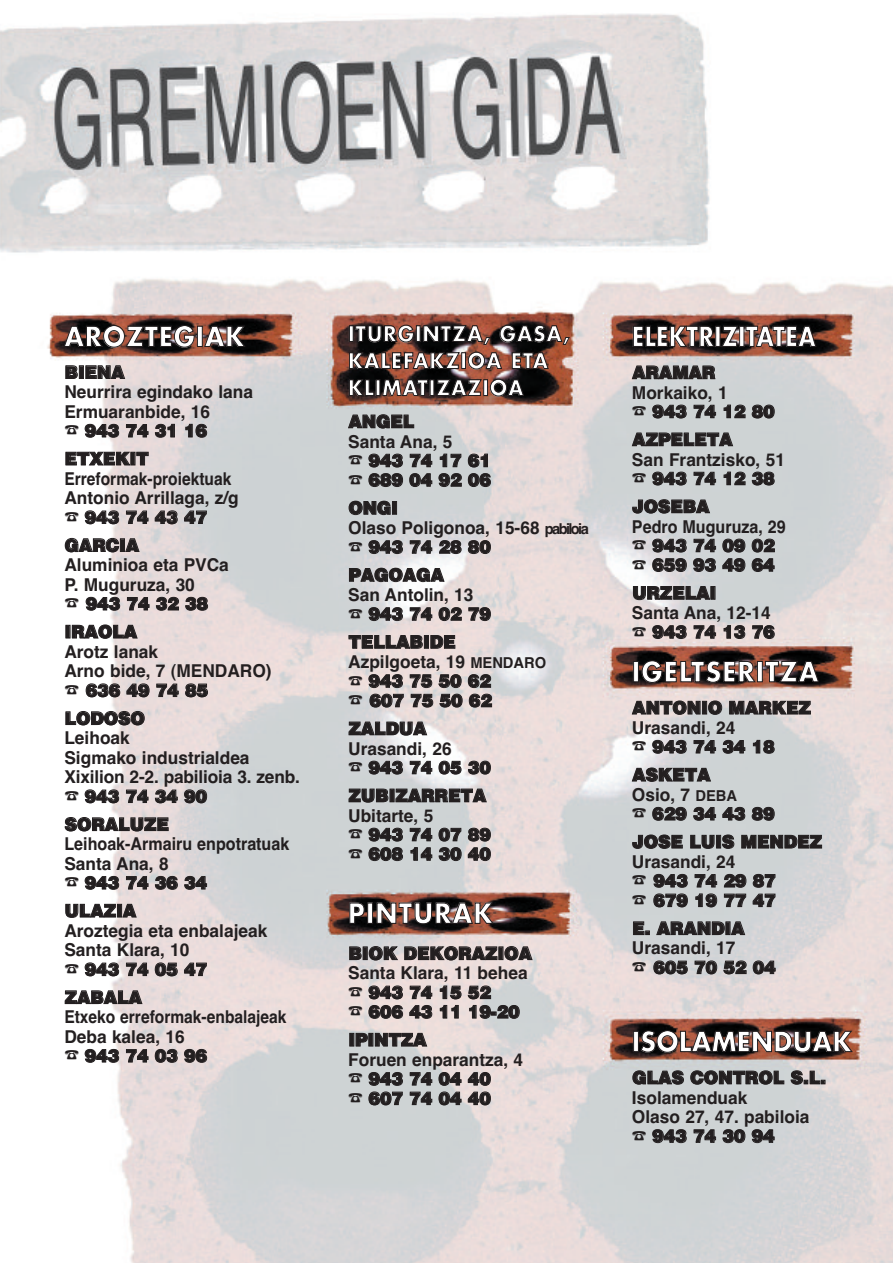
<style>
.page{position:relative;width:893px;height:1263px;background:#fff}
.page>*{position:absolute;margin:0;border:0;box-sizing:border-box;transform-origin:0 0}
.t1{font:700 27px "Futura";letter-spacing:.035em;color:#fff;scale:.93 1}
.t2{font:700 27px "Futura";letter-spacing:.015em;color:#fff;scale:.83 1}
.t3{font:700 27px "Futura";letter-spacing:.015em;color:#fff;scale:.93 1}
.t4{font:700 21px/27px "Futura";letter-spacing:.055em;color:#fff;scale:.93 1}
.t5{font:700 17.7px/19.4px "Helvetica";color:#231f20}
.t6{font:900 17.7px/19.4px "Helvetica";letter-spacing:-.005em;color:#231f20}
.t7{font:700 17.7px/19.4px "Helvetica";color:#231f20;scale:.88 1}
.t8{font:700 17.7px/19.4px "Helvetica";color:#231f20;scale:.91 1}
.s1{font-weight:900}
.s2{font-weight:700}
.s3{font-size:15px}
.s4{font-weight:700;font-size:15px}
</style>
<div class="page">
<img style="left:0;top:13px;width:893px;height:1250px">
<h1 class="t1" style="left:64px;top:324px;width:195px">AROZTEGIAK</h1>
<p class="t6" style="left:65px;top:363px;width:62px">BIENA</p>
<p class="t5" style="left:64px;top:382px;width:190px">Neurrira egindako lana<br>Ermuaranbide, 16<br>☎ <span class="s1">943 74 31 16</span></p>
<p class="t6" style="left:65px;top:449px;width:86px">ETXEKIT</p>
<p class="t7" style="left:64px;top:469px;width:200px">Erreformak-proiektuak<br>Antonio Arrillaga, z/g ☎ <span class="s1">943 74 43 47</span></p>
<p class="t6" style="left:65px;top:536px;width:76px">GARCIA</p>
<p class="t5" style="left:64px;top:555px;width:166px">Aluminioa eta PVCa<br>P. Muguruza, 30<br>☎ <span class="s1">943 74 32 38</span></p>
<p class="t6" style="left:65px;top:622px;width:74px">IRAOLA</p>
<p class="t5" style="left:64px;top:642px;width:209px">Arotz lanak<br>Arno bide, 7 (MENDARO) ☎ <span class="s1">636 49 74 85</span></p>
<p class="t6" style="left:65px;top:709px;width:82px">LODOSO</p>
<p class="t5" style="left:64px;top:728px;width:237px">Leihoak<br>Sigmako industrialdea<br>Xixilion 2-2. pabilioia 3. zenb. ☎ <span class="s1">943 74 34 90</span></p>
<p class="t6" style="left:65px;top:815px;width:106px">SORALUZE</p>
<p class="t8" style="left:64px;top:834px;width:249px">Leihoak-Armairu enpotratuak<br>Santa Ana, 8<br>☎ <span class="s1">943 74 36 34</span></p>
<p class="t6" style="left:65px;top:901px;width:73px">ULAZIA</p>
<p class="t5" style="left:64px;top:921px;width:204px">Aroztegia eta enbalajeak<br>Santa Klara, 10<br>☎ <span class="s1">943 74 05 47</span></p>
<p class="t6" style="left:65px;top:988px;width:79px">ZABALA</p>
<p class="t7" style="left:64px;top:1007px;width:254px">Etxeko erreformak-enbalajeak<br>Deba kalea, 16<br>☎ <span class="s1">943 74 03 96</span></p>
<p class="t4" style="left:348px;top:322px;width:239px">ITURGINTZA, GASA,<br>KALEFAKZIOA ETA<br>KLIMATIZAZIOA</p>
<p class="t6" style="left:348px;top:412px;width:67px">ANGEL</p>
<p class="t6" style="left:348px;top:432px;width:144px"><span class="s2">Santa Ana, 5<br></span>☎ 943 74 17 61 ☎ 689 04 92 06</p>
<p class="t5" style="left:348px;top:498px;width:242px"><span class="s1">ONGI<br></span>Olaso Poligonoa, 15-68 <span class="s3">pabiloia </span>☎ <span class="s1">943 74 28 80</span></p>
<p class="t6" style="left:348px;top:565px;width:97px">PAGOAGA</p>
<p class="t5" style="left:348px;top:585px;width:144px">San Antolin, 13 ☎ <span class="s1">943 74 02 79</span></p>
<p class="t6" style="left:348px;top:632px;width:199px">TELLABIDE<br><span class="s2">Azpilgoeta, 19</span> <span class="s4">MENDARO </span>☎ 943 75 50 62<br>☎ 607 75 50 62</p>
<p class="t6" style="left:348px;top:719px;width:80px">ZALDUA</p>
<p class="t5" style="left:348px;top:739px;width:144px">Urasandi, 26<br>☎ <span class="s1">943 74 05 30</span></p>
<p class="t6" style="left:348px;top:786px;width:139px">ZUBIZARRETA</p>
<p class="t6" style="left:348px;top:806px;width:144px"><span class="s2">Ubitarte, 5<br></span>☎ 943 74 07 89 ☎ 608 14 30 40</p>
<h1 class="t1" style="left:348px;top:901px;width:157px">PINTURAK</h1>
<p class="t6" style="left:348px;top:944px;width:185px">BIOK DEKORAZIOA</p>
<p class="t6" style="left:348px;top:963px;width:181px"><span class="s2">Santa Klara, 11 behea </span>☎ 943 74 15 52<br>☎ 606 43 11 19-20</p>
<p class="t6" style="left:348px;top:1030px;width:80px">IPINTZA</p>
<p class="t5" style="left:348px;top:1050px;width:177px">Foruen enparantza, 4 ☎ <span class="s1">943 74 04 40<br></span>☎ <span class="s1">607 74 04 40</span></p>
<h1 class="t2" style="left:632px;top:324px;width:223px">ELEKTRIZITATEA</h1>
<p class="t6" style="left:632px;top:363px;width:85px">ARAMAR</p>
<p class="t5" style="left:632px;top:383px;width:144px">Morkaiko, 1<br>☎ <span class="s1">943 74 12 80</span></p>
<p class="t6" style="left:632px;top:430px;width:102px">AZPELETA</p>
<p class="t5" style="left:632px;top:450px;width:154px">San Frantzisko, 51 ☎ <span class="s1">943 74 12 38</span></p>
<p class="t6" style="left:632px;top:497px;width:79px">JOSEBA</p>
<p class="t6" style="left:632px;top:517px;width:155px"><span class="s2">Pedro Muguruza, 29 </span>☎ 943 74 09 02 ☎ 659 93 49 64</p>
<p class="t6" style="left:632px;top:583px;width:86px">URZELAI</p>
<p class="t5" style="left:632px;top:603px;width:144px">Santa Ana, 12-14 ☎ <span class="s1">943 74 13 76</span></p>
<h1 class="t1" style="left:632px;top:659px;width:202px">IGELTSERITZA</h1>
<p class="t6" style="left:632px;top:698px;width:180px">ANTONIO MARKEZ</p>
<p class="t5" style="left:632px;top:718px;width:144px">Urasandi, 24<br>☎ <span class="s1">943 74 34 18</span></p>
<p class="t6" style="left:632px;top:765px;width:144px">ASKETA<br><span class="s2">Osio, 7</span> <span class="s4">DEBA<br></span>☎ 629 34 43 89</p>
<p class="t6" style="left:632px;top:832px;width:191px">JOSE LUIS MENDEZ</p>
<p class="t6" style="left:632px;top:852px;width:145px"><span class="s2">Urasandi, 24<br></span>☎ 943 74 29 87 ☎ 679 19 77 47</p>
<p class="t6" style="left:632px;top:919px;width:114px">E. ARANDIA</p>
<p class="t5" style="left:632px;top:939px;width:145px">Urasandi, 17<br>☎ <span class="s1">605 70 52 04</span></p>
<h1 class="t3" style="left:632px;top:1029px;width:238px">ISOLAMENDUAK</h1>
<p class="t6" style="left:632px;top:1068px;width:195px">GLAS CONTROL S.L.</p>
<p class="t5" style="left:632px;top:1088px;width:179px">Isolamenduak<br>Olaso 27, 47. pabiloia ☎ <span class="s1">943 74 30 94</span></p>
</div>
